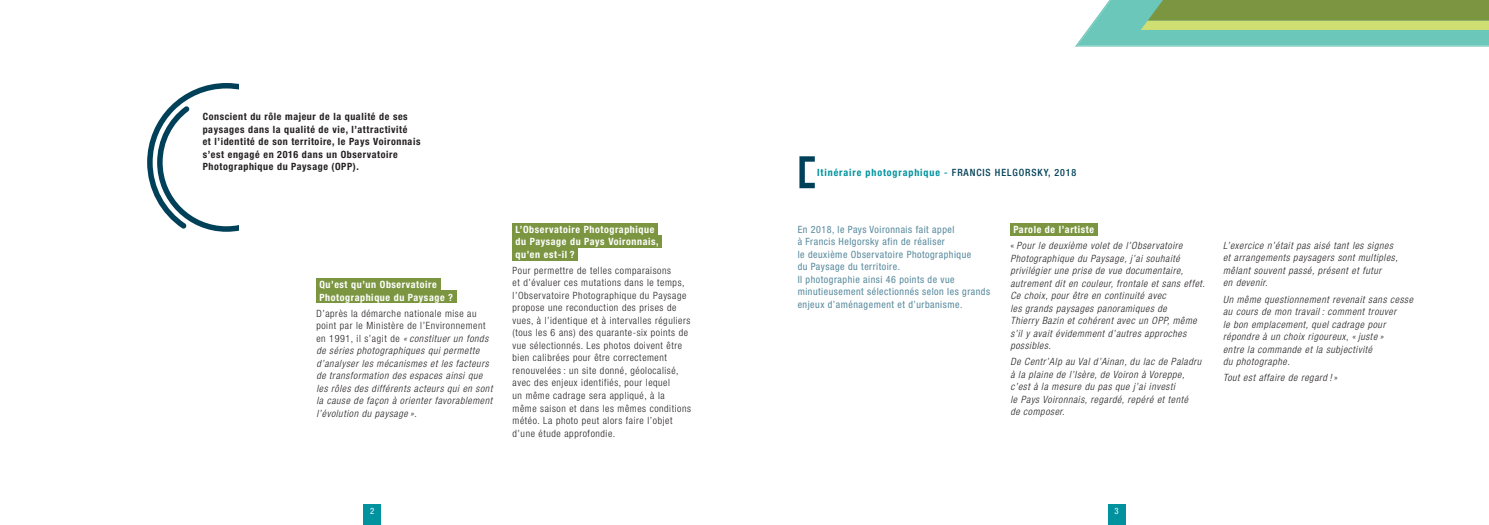
<style>
.page{position:relative;width:1489px;height:525px;background:#fff}
.page>*{position:absolute;margin:0;border:0;box-sizing:border-box;transform-origin:0 0}
.t1{font:italic 300 condensed 10px/12.5px "Helvetica Neue";letter-spacing:.06em;color:#231f20}
.t2{font:300 condensed 10px/12.5px "Helvetica Neue";letter-spacing:.06em;color:#231f20}
.t3{font:condensed 10px/12.5px "Helvetica Neue";letter-spacing:.05em;color:#57899d}
.t4{font:700 condensed 10px/12.5px "Helvetica Neue";letter-spacing:.06em;color:#231f20}
.t5{font:700 condensed 10px/12.5px "Helvetica Neue";letter-spacing:.06em;color:#fff}
.t6{font:700 condensed 10px "Helvetica Neue";letter-spacing:.09em;color:#00929e}
.t7{font:condensed 8.75px "Helvetica Neue";color:#fff}
.s1{font-style:normal}
.s2{font-weight:500}
.s3{font-weight:500;color:#004058}
.s4{font-weight:700;font-style:normal;color:#fff}
</style>
<div class="page">
<div style="left:363px;top:504px;width:18px;height:20px;background:#00929e"></div>
<div style="left:1107px;top:504px;width:18px;height:20px;background:#00929e"></div>
<div style="left:316px;top:278px;width:124px;height:12px;background:#7b9540"></div>
<div style="left:316px;top:290px;width:140px;height:13px;background:#7b9540"></div>
<div style="left:512px;top:223px;width:146px;height:12px;background:#7b9540"></div>
<div style="left:512px;top:235px;width:150px;height:13px;background:#7b9540"></div>
<div style="left:512px;top:248px;width:66px;height:12px;background:#7b9540"></div>
<svg style="left:147px;top:83px;width:91px;height:149px"></svg>
<svg style="left:799px;top:156px;width:15px;height:32px"></svg>
<svg style="left:1075px;top:0;width:413px;height:47px;background:#89bc86"></svg>
<div style="left:1010px;top:223px;width:87px;height:12px;background:#7b9540"></div>
<p class="t4" style="left:203px;top:110px;width:219px">Conscient du rôle majeur de la qualité de ses paysages dans la qualité de vie, l’attractivité<br>et l’identité de son territoire, le Pays Voironnais s’est engagé en 2016 dans un Observatoire Photographique du Paysage (OPP).</p>
<p class="t5" style="left:319px;top:278px;width:135px">Qu’est qu’un Observatoire<br>Photographique du Paysage ?</p>
<p class="t1" style="left:316px;top:306px;width:177px"><span class="s1">D’après la démarche nationale mise au point par le Ministère de l’Environnement en 1991, il s’agit de</span> « constituer un fonds de séries photographiques qui permette d’analyser les mécanismes et les facteurs de transformation des espaces ainsi que les rôles des différents acteurs qui en sont la cause de façon à orienter favorablement l’évolution du paysage »<span class="s1">.</span></p>
<p class="t5" style="left:515px;top:223px;width:145px">L’Observatoire Photographique du Paysage du Pays Voironnais, qu’en est-il ?</p>
<p class="t2" style="left:512px;top:264px;width:180px">Pour permettre de telles comparaisons<br>et d’évaluer ces mutations dans le temps, l’Observatoire Photographique du Paysage propose une reconduction des prises de vues, à l’identique et à intervalles réguliers (tous les 6 ans) des quarante-six points de vue sélectionnés. Les photos doivent être bien calibrées pour être correctement renouvelées : un site donné, géolocalisé, avec des enjeux identifiés, pour lequel<br>un même cadrage sera appliqué, à la même saison et dans les mêmes conditions météo. La photo peut alors faire l’objet d’une étude approfondie.</p>
<p class="t6" style="left:817px;top:166px;width:261px">Itinéraire photographique <span class="s2">-</span> <span class="s3">FRANCIS HELGORSKY, 2018</span></p>
<p class="t3" style="left:797px;top:223px;width:194px">En 2018, le Pays Voironnais fait appel<br>à Francis Helgorsky afin de réaliser<br>le deuxième Observatoire Photographique<br>du Paysage du territoire.<br>Il photographie ainsi 46 points de vue minutieusement sélectionnés selon les grands enjeux d’aménagement et d’urbanisme.</p>
<p class="t1" style="left:1010px;top:221px;width:174px;line-height:16px;text-indent:3px"><span class="s4">Parole de l’artiste<br></span><span class="s1">«</span> Pour le deuxième volet de l’Observatoire</p>
<p class="t1" style="left:1010px;top:252px;width:196px">Photographique du Paysage, j’ai souhaité privilégier une prise de vue documentaire, autrement dit en couleur, frontale et sans effet.<br>Ce choix, pour être en continuité avec<br>les grands paysages panoramiques de<br>Thierry Bazin et cohérent avec un OPP, même s’il y avait évidemment d’autres approches possibles.</p>
<p class="t1" style="left:1010px;top:355px;width:192px">De Centr’Alp au Val d’Ainan, du lac de Paladru à la plaine de l’Isère, de Voiron à Voreppe, c’est à la mesure du pas que j’ai investi<br>le Pays Voironnais, regardé, repéré et tenté<br>de composer.</p>
<p class="t1" style="left:1222px;top:239px;width:176px">L’exercice n’était pas aisé tant les signes et arrangements paysagers sont multiples, mêlant souvent passé, présent et futur<br>en devenir.</p>
<p class="t1" style="left:1222px;top:292px;width:191px">Un même questionnement revenait sans cesse au cours de mon travail : comment trouver<br>le bon emplacement, quel cadrage pour répondre à un choix rigoureux, « juste »<br>entre la commande et la subjectivité<br>du photographe.</p>
<p class="t1" style="left:1222px;top:371px;width:116px">Tout est affaire de regard ! <span class="s1">»</span></p>
<p class="t7" style="left:370px;top:505px;width:6px">2</p>
<p class="t7" style="left:1114px;top:505px;width:6px">3</p>
</div>
